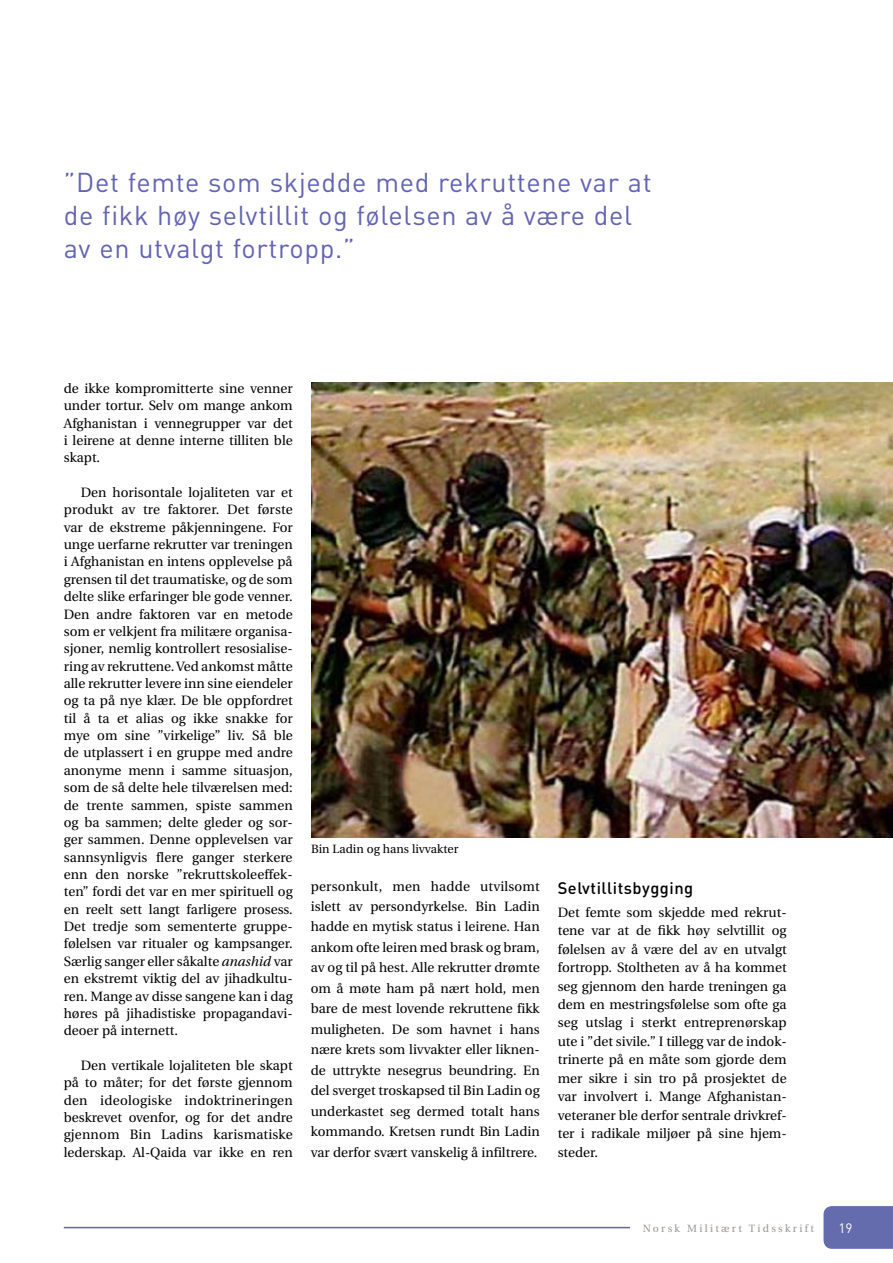
<style>
.page{position:relative;width:893px;height:1263px;background:#fff}
.page>*{position:absolute;margin:0;border:0;box-sizing:border-box;transform-origin:0 0}
.t1{font:27px/33px "DIN";letter-spacing:.025em;color:#6363b3}
.t2{font:500 16.5px "DIN";letter-spacing:.03em;color:#000}
.t3{font:13.5px/17.4px "Utopia";color:#000;text-align:justify}
.t4{font:13.5px "DIN";color:#fff}
.t5{font:12px "Utopia";color:#000}
.t6{font:10.5px "Utopia";letter-spacing:.22em;color:#9b9693}
.s1{font-style:italic}
</style>
<div class="page">
<div style="left:823px;top:1206px;width:70px;height:43px;background:#646cae"></div>
<hr style="left:64px;top:1227px;width:566px;height:1px;background:#6363b3">
<img style="left:311px;top:383px;width:582px;height:454px">
<p class="t1" style="left:64px;top:165px;width:589px">”Det femte som skjedde med rekruttene var at de fikk høy selvtillit og følelsen av å være del av en utvalgt fortropp.”</p>
<p class="t3" style="left:64px;top:380px;width:230px">de ikke kompromitterte sine venner under tortur. Selv om mange ankom Afghanistan i vennegrupper var det i leirene at denne interne tilliten ble skapt.</p>
<p class="t3" style="left:64px;top:484px;width:230px;text-indent:17px">Den horisontale lojaliteten var et produkt av tre faktorer. Det første var de ekstreme påkjenningene. For unge uerfarne rekrutter var treningen i Afghanistan en intens opplevelse på grensen til det traumatiske, og de som delte slike erfaringer ble gode venner.<br>Den andre faktoren var en metode som er velkjent fra militære organisa&shy;sjoner, nemlig kontrollert resosialise&shy;ring av rekruttene. Ved ankomst måtte alle rekrutter levere inn sine eiendeler og ta på nye klær. De ble oppfordret til å ta et alias og ikke snakke for mye om sine ”virkelige” liv. Så ble de utplassert i en gruppe med andre anonyme menn i samme situasjon, som de så delte hele tilværelsen med: de trente sammen, spiste sammen og ba sammen; delte gleder og sor&shy;ger sammen. Denne opplevelsen var sannsynligvis flere ganger sterkere enn den norske ”rekruttskoleeffek&shy;ten” fordi det var en mer spirituell og en reelt sett langt farligere prosess.<br>Det tredje som sementerte gruppe&shy;følelsen var ritualer og kampsanger.<br>Særlig sanger eller såkalte <span class="s1">anashid</span> var en ekstremt viktig del av jihadkultu&shy;ren. Mange av disse sangene kan i dag høres på jihadistiske propagandavi&shy;deoer på internett.</p>
<p class="t3" style="left:64px;top:1057px;width:231px;text-indent:17px">Den vertikale lojaliteten ble skapt på to måter; for det første gjennom den ideologiske indoktrineringen beskrevet ovenfor, og for det andre gjennom Bin Ladins karismatiske lederskap. Al-Qaida var ikke en ren</p>
<p class="t5" style="left:311px;top:842px;width:149px">Bin Ladin og hans livvakter</p>
<p class="t3" style="left:311px;top:876px;width:231px;line-height:20.5px">personkult, men hadde utvilsomt islett av persondyrkelse. Bin Ladin hadde en mytisk status i leirene. Han ankom ofte leiren med brask og bram, av og til på hest. Alle rekrutter drømte om å møte ham på nært hold, men bare de mest lovende rekruttene fikk muligheten. De som havnet i hans nære krets som livvakter eller liknen&shy;de uttrykte nesegrus beundring. En del sverget troskapsed til Bin Ladin og underkastet seg dermed totalt hans kommando. Kretsen rundt Bin Ladin var derfor svært vanskelig å infiltrere.</p>
<p class="t2" style="left:558px;top:877px;width:137px">Selvtillitsbygging</p>
<p class="t3" style="left:558px;top:903px;width:230px;line-height:18.5px">Det femte som skjedde med rekrut&shy;tene var at de fikk høy selvtillit og følelsen av å være del av en utvalgt fortropp. Stoltheten av å ha kommet seg gjennom den harde treningen ga dem en mestringsfølelse som ofte ga seg utslag i sterkt entreprenørskap ute i ”det sivile.” I tillegg var de indok&shy;trinerte på en måte som gjorde dem mer sikre i sin tro på prosjektet de var involvert i. Mange Afghanistan&shy;veteraner ble derfor sentrale drivkref&shy;ter i radikale miljøer på sine hjem&shy;steder.</p>
<p class="t6" style="left:643px;top:1222px;width:173px">Norsk Militært Tidsskrift</p>
<p class="t4" style="left:839px;top:1220px;width:15px">19</p>
</div>
